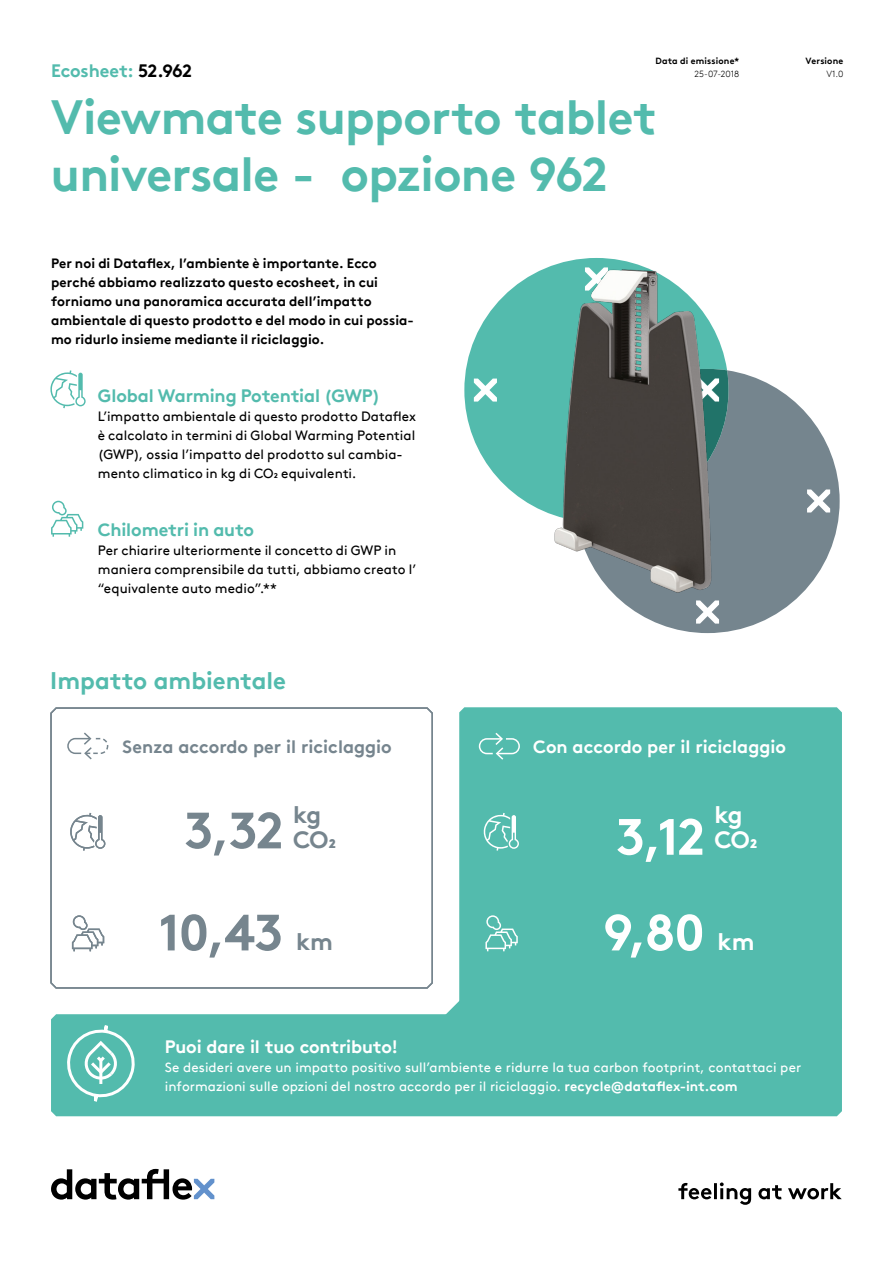
<style>
.page{position:relative;width:893px;height:1263px;background:#fff}
.page>*{position:absolute;margin:0;border:0;box-sizing:border-box;transform-origin:0 0}
.Value{font:700 51px "Brown Pro TT";color:#76858e}
.Table_bold{font:700 51px "Brown Pro TT";color:#fff}
.Value-2{font:700 51px "Brown Pro TT";color:#fff}
.t1{font:700 48px/57.4px "Brown Pro TT";letter-spacing:-.015em;color:#53bbad}
.Subkop{font:700 24px "Brown Pro TT";color:#53bbad}
.body{font:700 24px "Brown Pro TT";color:#76858e}
.body-2{font:700 24px "Brown Pro TT";color:#fff}
.Body_white{font:700 24px "Brown Pro TT";color:#76858e}
.Body_white-2{font:700 24px "Brown Pro TT";color:#fff}
.body-3{font:700 18px "Brown Pro TT";letter-spacing:-.01em;color:#53bbad}
.Subkop-2{font:700 18px "Brown Pro TT";color:#76858e}
.Subkop-3{font:700 18px "Brown Pro TT";color:#fff}
.Small_print{font:700 18px "Brown Pro TT";letter-spacing:-.01em;color:#fff}
.productnummer{font:700 18px "Brown Pro TT";letter-spacing:-.01em;color:#53bbad}
.body-4{font:13.5px/19.2px "Brown Pro TT";letter-spacing:.005em;color:#000}
.body-5{font:700 13.5px/19.2px "Brown Pro TT";letter-spacing:.005em;color:#000}
.Small_print-2{font:13.5px/19.2px "Brown Pro TT";letter-spacing:.005em;color:#fff}
.Small_print-3{font:700 9px "Brown Pro TT";letter-spacing:.02em;color:#000}
.Small_print-4{font:300 9px "Brown Pro TT";letter-spacing:-.005em;color:#000}
.s1{color:#000}
.s2{font-weight:700}
</style>
<div class="page">
<svg style="left:446px;top:1001px;width:13px;height:13px"></svg>
<div style="left:459px;top:707px;width:383px;height:307px;background:#53bbad"></div>
<svg style="left:50px;top:707px;width:383px;height:282px"></svg>
<svg style="left:662px;top:475px;width:178px;height:158px"></svg>
<svg style="left:51px;top:1169px;width:163px;height:30px"></svg>
<svg style="left:678px;top:1182px;width:164px;height:23px"></svg>
<img style="left:464px;top:258px;width:373px;height:367px">
<div style="left:51px;top:1014px;width:791px;height:102px;background:#53bbad"></div>
<svg style="left:479px;top:733px;width:41px;height:27px"></svg>
<svg style="left:67px;top:732px;width:41px;height:27px"></svg>
<svg style="left:66px;top:1025px;width:70px;height:79px;background:#74c8bc"></svg>
<svg style="left:51px;top:501px;width:32px;height:36px"></svg>
<svg style="left:72px;top:915px;width:32px;height:36px"></svg>
<svg style="left:485px;top:915px;width:33px;height:36px"></svg>
<svg style="left:50px;top:370px;width:36px;height:38px"></svg>
<svg style="left:70px;top:813px;width:35px;height:38px"></svg>
<svg style="left:483px;top:813px;width:36px;height:38px"></svg>
<p class="productnummer" style="left:51px;top:56px;width:143px">Ecosheet: <span class="s1">52.962</span></p>
<p class="Small_print-3" style="left:655px;top:53px;width:85px">Data di emissione*</p>
<p class="Small_print-4" style="left:694px;top:67px;width:46px">25-07-2018</p>
<p class="t1" style="left:51px;top:83px;width:607px">Viewmate supporto tablet universale - opzione 962</p>
<p class="body-5" style="left:51px;top:252px;width:364px">Per noi di Dataflex, l’ambiente è importante. Ecco perché abbiamo realizzato questo ecosheet, in cui forniamo una panoramica accurata dell’impatto ambientale di questo prodotto e del modo in cui possia&shy;mo ridurlo insieme mediante il riciclaggio.</p>
<p class="body-3" style="left:98px;top:381px;width:284px">Global Warming Potential (GWP)</p>
<p class="body-4" style="left:98px;top:406px;width:320px">L’impatto ambientale di questo prodotto Dataflex</p>
<p class="body-4" style="left:98px;top:425px;width:319px">è calcolato in termini di Global Warming Potential (GWP), ossia l’impatto del prodotto sul cambia&shy;mento climatico in kg di CO2 equivalenti.</p>
<p class="body-3" style="left:98px;top:515px;width:158px">Chilometri in auto</p>
<p class="body-4" style="left:98px;top:539px;width:320px">Per chiarire ulteriormente il concetto di GWP in maniera comprensibile da tutti, abbiamo creato l’ “equivalente auto medio”.**</p>
<p class="Small_print-3" style="left:806px;top:53px;width:39px">Versione</p>
<p class="Small_print-4" style="left:826px;top:67px;width:18px">V1.0</p>
<p class="Subkop" style="left:50px;top:661px;width:237px">Impatto ambientale</p>
<p class="Subkop-2" style="left:123px;top:732px;width:271px">Senza accordo per il riciclaggio</p>
<p class="Subkop-3" style="left:533px;top:732px;width:254px">Con accordo per il riciclaggio</p>
<p class="body" style="left:293px;top:795px;width:30px">kg</p>
<p class="body" style="left:293px;top:820px;width:45px">CO2</p>
<p class="Value" style="left:184px;top:789px;width:101px">3,32</p>
<p class="Table_bold" style="left:616px;top:795px;width:90px">3,12</p>
<p class="body-2" style="left:714px;top:795px;width:30px">kg</p>
<p class="body-2" style="left:714px;top:820px;width:45px">CO2</p>
<p class="Value" style="left:158px;top:891px;width:127px">10,43</p>
<p class="Body_white" style="left:296px;top:922px;width:38px">km</p>
<p class="Value-2" style="left:603px;top:891px;width:103px">9,80</p>
<p class="Body_white-2" style="left:718px;top:922px;width:38px">km</p>
<p class="Small_print" style="left:165px;top:1031px;width:235px">Puoi dare il tuo contributo!</p>
<p class="Small_print-2" style="left:165px;top:1056px;width:638px">Se desideri avere un impatto positivo sull’ambiente e ridurre la tua carbon footprint, contattaci per informazioni sulle opzioni del nostro accordo per il riciclaggio. <span class="s2">recycle@dataflex-int.com</span></p>
</div>
